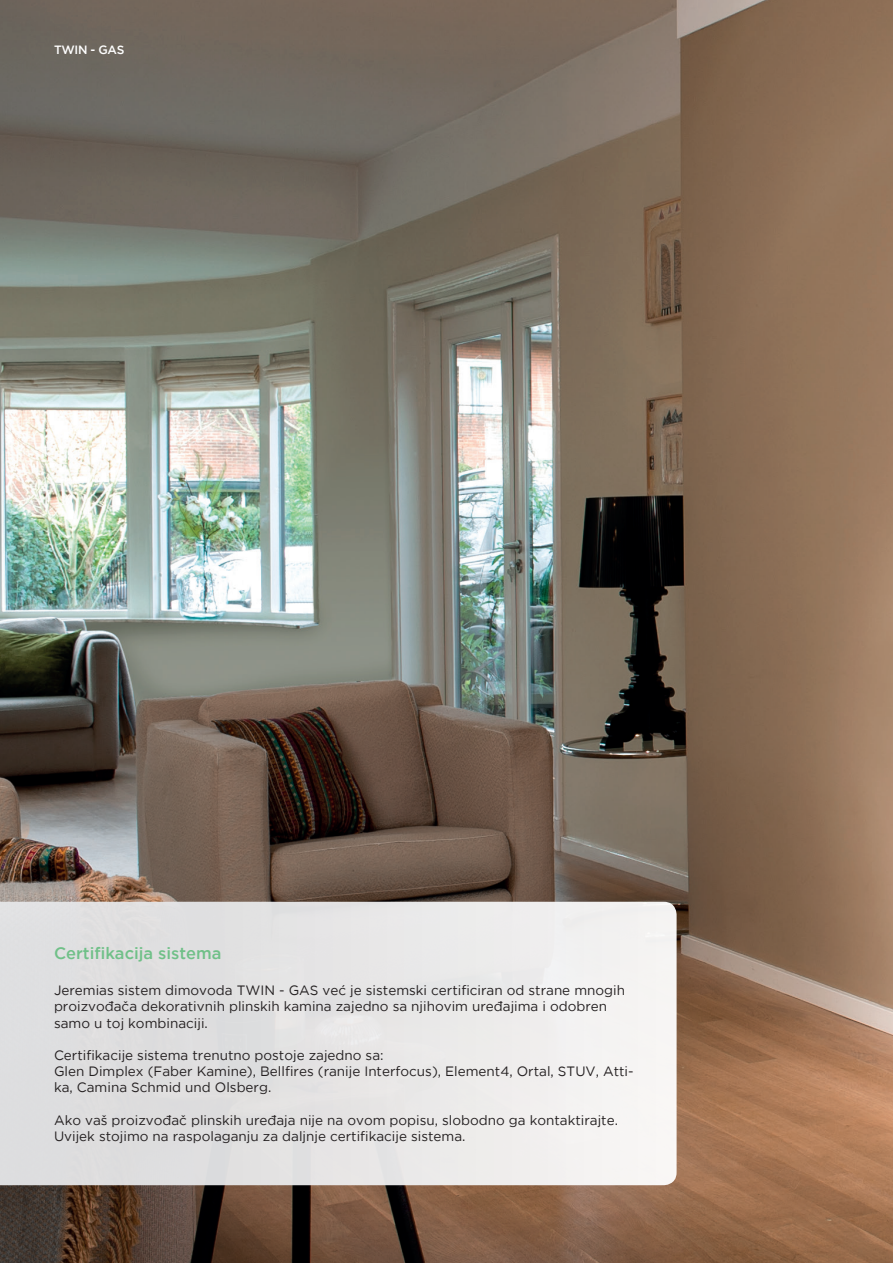
<style>
.page{position:relative;width:893px;height:1263px;background:#fff}
.page>*{position:absolute;margin:0;border:0;box-sizing:border-box;transform-origin:0 0}
.t1{font:500 16.5px "Gotham";color:#70c088}
.t2{font:13.5px/16.2px "Gotham";color:#231f20}
.t3{font:500 12px "Gotham";letter-spacing:-.025em;color:#fff}
</style>
<div class="page">
<img style="left:0;top:0;width:893px;height:1263px">
<svg style="left:0;top:902px;width:677px;height:283px"></svg>
<p class="t3" style="left:54px;top:42px;width:72px">TWIN - GAS</p>
<p class="t1" style="left:54px;top:942px;width:169px">Certifikacija sistema</p>
<p class="t2" style="left:54px;top:982px;width:573px">Jeremias sistem dimovoda TWIN - GAS već je sistemski certificiran od strane mnogih proizvođača dekorativnih plinskih kamina zajedno sa njihovim uređajima i odobren samo u toj kombinaciji.</p>
<p class="t2" style="left:54px;top:1047px;width:581px">Certifikacije sistema trenutno postoje zajedno sa:<br>Glen Dimplex (Faber Kamine), Bellfires (ranije Interfocus), Element4, Ortal, STUV, Atti&shy;ka, Camina Schmid und Olsberg.</p>
<p class="t2" style="left:54px;top:1111px;width:566px">Ako vaš proizvođač plinskih uređaja nije na ovom popisu, slobodno ga kontaktirajte.<br>Uvijek stojimo na raspolaganju za daljnje certifikacije sistema.</p>
</div>
